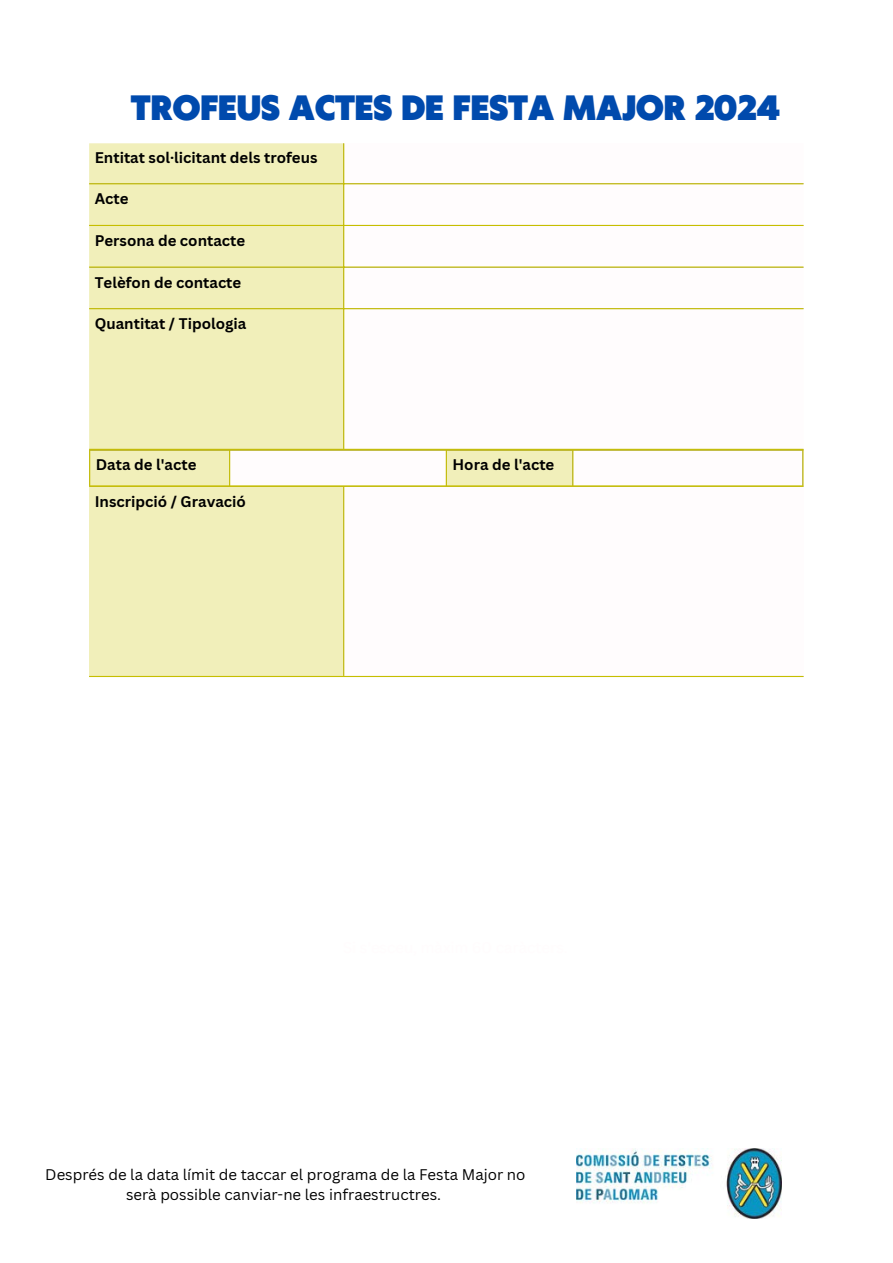
<style>
.page{position:relative;width:893px;height:1263px;background:#fff}
.page>*{position:absolute;margin:0;border:0;box-sizing:border-box;transform-origin:0 0}
.t1{font:900 33px "Klein Text";color:#004aad}
.t2{font:700 15px "Canva Sans";color:#000}
.t3{font:15px/20.2px "Canva Sans";color:#000;text-align:center}
</style>
<div class="page">
<img style="left:576px;top:1149px;width:205px;height:70px">
<svg style="left:90px;top:451px;width:484px;height:34px"></svg>
<hr style="left:89px;top:451px;width:1px;height:34px;background:#c6be00">
<hr style="left:229px;top:451px;width:1px;height:34px;background:#c6be00">
<hr style="left:446px;top:451px;width:1px;height:34px;background:#c6be00">
<hr style="left:572px;top:451px;width:1px;height:34px;background:#c6be00">
<hr style="left:802px;top:451px;width:1px;height:34px;background:#c6be00">
<hr style="left:89px;top:449px;width:714px;height:2px;background:#c6be00">
<hr style="left:89px;top:485px;width:714px;height:2px;background:#c6be00">
<div style="left:89px;top:143px;width:254px;height:306px;background:#f1efba"></div>
<svg style="left:344px;top:143px;width:459px;height:306px"></svg>
<hr style="left:343px;top:143px;width:1px;height:306px;background:#c6be00">
<hr style="left:89px;top:183px;width:714px;height:1px;background:#c6be00">
<hr style="left:89px;top:225px;width:714px;height:1px;background:#c6be00">
<hr style="left:89px;top:266px;width:714px;height:2px;background:#c6be00">
<hr style="left:89px;top:308px;width:714px;height:1px;background:#c6be00">
<div style="left:89px;top:486px;width:255px;height:191px;background:#f1efba"></div>
<hr style="left:343px;top:487px;width:1px;height:189px;background:#c6be00">
<hr style="left:89px;top:486px;width:714px;height:1px;background:#c6be00">
<hr style="left:89px;top:676px;width:714px;height:1px;background:#c6be00">
<h1 class="t1" style="left:131px;top:83px;width:650px">TROFEUS ACTES DE FESTA MAJOR 2024</h1>
<p class="t2" style="left:95px;top:149px;width:224px">Entitat sol·licitant dels trofeus</p>
<p class="t2" style="left:95px;top:190px;width:35px">Acte</p>
<p class="t2" style="left:95px;top:231px;width:152px">Persona de contacte</p>
<p class="t2" style="left:95px;top:273px;width:148px">Telèfon de contacte</p>
<p class="t2" style="left:95px;top:315px;width:153px">Quantitat / Tipologia</p>
<p class="t2" style="left:96px;top:456px;width:102px">Data de l'acte</p>
<p class="t2" style="left:452px;top:456px;width:103px">Hora de l'acte</p>
<p class="t2" style="left:95px;top:492px;width:153px">Inscripció / Gravació</p>
<p class="t3" style="left:45px;top:1164px;width:482px">Després de la data límit de taccar el programa de la Festa Major no serà possible canviar-ne les infraestructres.</p>
</div>
